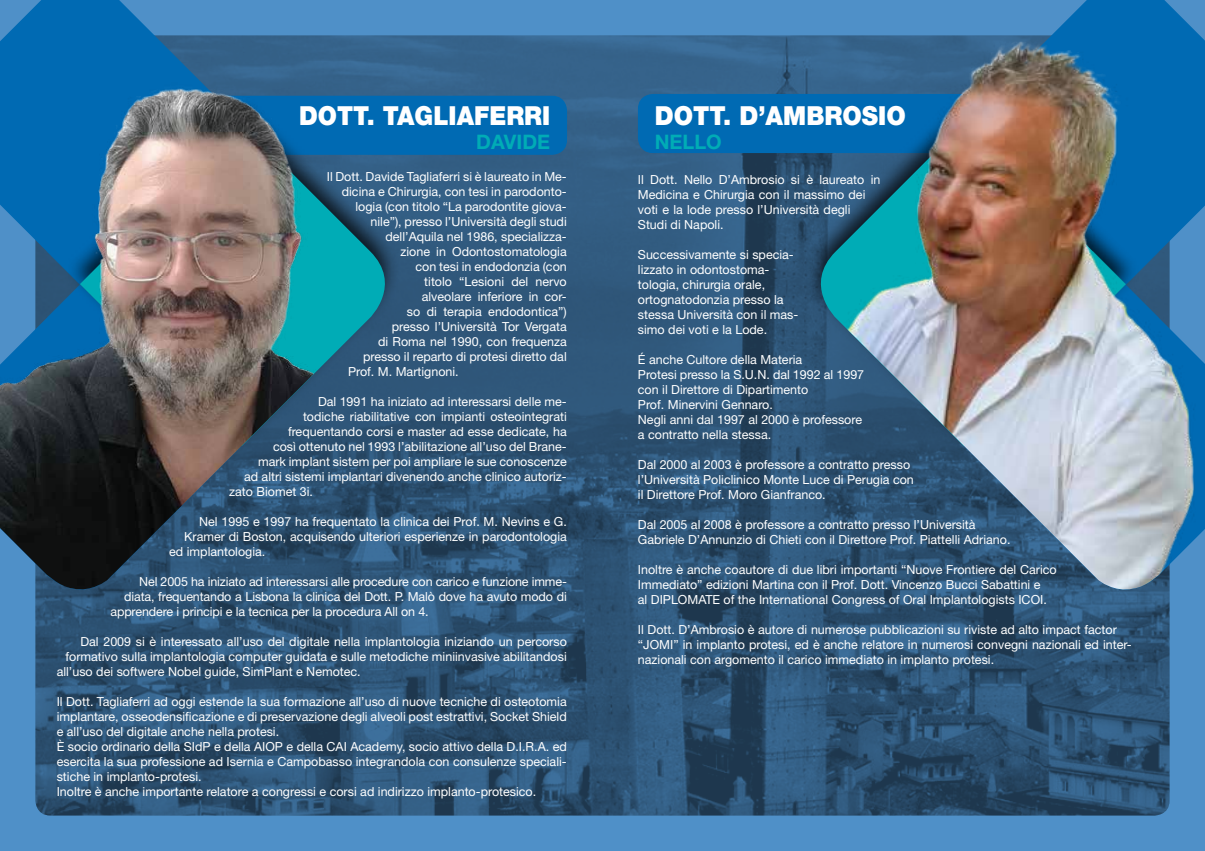
<style>
.page{position:relative;width:1205px;height:851px;background:#fff}
.page>*{position:absolute;margin:0;border:0;box-sizing:border-box;transform-origin:0 0}
.t1{font:900 26.25px "Helvetica Neue";color:#fff;scale:.92 1}
.t2{font:900 26.25px "Helvetica Neue";color:#fff;scale:.93 1}
.t3{font:700 20px "Helvetica Neue";color:#00acb6}
.t4{font:12.5px/15px "Helvetica Neue";color:#fff}
</style>
<div class="page">
<div style="left:0;top:0;width:1205px;height:850px;background:#4f90c8"></div>
<img style="left:35px;top:35px;width:1134px;height:780px">
<div style="left:204px;top:96px;width:363px;height:59px;background:#006ab3;border-radius:15px"></div>
<div style="left:638px;top:94px;width:362px;height:59px;background:#006ab3;border-radius:15px"></div>
<svg style="left:35px;top:590px;width:207px;height:17px;background:#2c5172"></svg>
<svg style="left:0;top:0;width:242px;height:60px;fill:#006ab3"></svg>
<svg style="left:385px;top:155px;width:18px;height:291px;background:#2f577a"></svg>
<img style="left:0;top:60px;width:385px;height:530px">
<svg style="left:964px;top:592px;width:206px;height:16px;background:#315a7f"></svg>
<svg style="left:964px;top:0;width:241px;height:41px"></svg>
<svg style="left:802px;top:153px;width:40px;height:293px;background:#285a79"></svg>
<img style="left:842px;top:41px;width:363px;height:551px">
<h1 class="t1" style="left:299px;top:100px;width:274px">DOTT. TAGLIAFERRI</h1>
<h2 class="t3" style="left:476px;top:129px;width:75px">DAVIDE</h2>
<p class="t4" style="left:327px;top:169px;width:241px">Il Dott. Davide Tagliaferri si è laureato in Me-</p>
<p class="t4" style="left:342px;top:184px;width:226px">dicina e Chirurgia, con tesi in parodonto-</p>
<p class="t4" style="left:355px;top:199px;width:213px">logia (con titolo “La parodontite giova-</p>
<p class="t4" style="left:370px;top:214px;width:198px">nile”), presso l’Università degli studi</p>
<p class="t4" style="left:385px;top:229px;width:183px">dell’Aquila nel 1986, specializza-</p>
<p class="t4" style="left:400px;top:244px;width:168px">zione in Odontostomatologia</p>
<p class="t4" style="left:415px;top:259px;width:153px">con tesi in endodonzia (con</p>
<p class="t4" style="left:424px;top:274px;width:144px">titolo “Lesioni del nervo</p>
<p class="t4" style="left:422px;top:289px;width:147px">alveolare inferiore in cor-</p>
<p class="t4" style="left:407px;top:304px;width:161px">so di terapia endodontica”)</p>
<p class="t4" style="left:392px;top:319px;width:176px">presso l’Università Tor Vergata</p>
<p class="t4" style="left:378px;top:334px;width:190px">di Roma nel 1990, con frequenza</p>
<p class="t4" style="left:363px;top:349px;width:205px">presso il reparto di protesi diretto dal</p>
<p class="t4" style="left:348px;top:364px;width:112px">Prof. M. Martignoni.</p>
<p class="t4" style="left:318px;top:394px;width:250px">Dal 1991 ha iniziato ad interessarsi delle me-</p>
<p class="t4" style="left:303px;top:409px;width:265px">todiche riabilitative con impianti osteointegrati</p>
<p class="t4" style="left:288px;top:424px;width:280px">frequentando corsi e master ad esse dedicate, ha</p>
<p class="t4" style="left:273px;top:439px;width:295px">così ottenuto nel 1993 l’abilitazione all’uso del Brane-</p>
<p class="t4" style="left:258px;top:454px;width:310px">mark implant sistem per poi ampliare le sue conoscenze</p>
<p class="t4" style="left:244px;top:469px;width:324px">ad altri sistemi implantari divenendo anche clinico autoriz-</p>
<p class="t4" style="left:229px;top:484px;width:85px">zato Biomet 3i.</p>
<p class="t4" style="left:199px;top:514px;width:369px">Nel 1995 e 1997 ha frequentato la clinica dei Prof. M. Nevins e G.</p>
<p class="t4" style="left:184px;top:529px;width:384px">Kramer di Boston, acquisendo ulteriori esperienze in parodontologia</p>
<p class="t4" style="left:169px;top:544px;width:98px">ed implantologia.</p>
<p class="t4" style="left:139px;top:574px;width:429px">Nel 2005 ha iniziato ad interessarsi alle procedure con carico e funzione imme-</p>
<p class="t4" style="left:124px;top:589px;width:444px">diata, frequentando a Lisbona la clinica del Dott. P. Malò dove ha avuto modo di</p>
<p class="t4" style="left:110px;top:604px;width:320px">apprendere i principi e la tecnica per la procedura All on 4.</p>
<p class="t4" style="left:80px;top:634px;width:488px">Dal 2009 si è interessato all’uso del digitale nella implantologia iniziando un percorso</p>
<p class="t4" style="left:65px;top:649px;width:503px">formativo sulla implantologia computer guidata e sulle metodiche miniinvasive abilitandosi</p>
<p class="t4" style="left:57px;top:664px;width:305px">all’uso dei softwere Nobel guide, SimPlant e Nemotec.</p>
<p class="t4" style="left:57px;top:694px;width:512px">Il Dott. Tagliaferri ad oggi estende la sua formazione all’uso di nuove tecniche di osteotomia implantare, osseodensificazione e di preservazione degli alveoli post estrattivi, Socket Shield e all’uso del digitale anche nella protesi.<br>è socio ordinario della SIdP e della AIOP e della CAI Academy, socio attivo della D.I.R.A. ed esercita la sua professione ad Isernia e Campobasso integrandola con consulenze speciali&shy;stiche in implanto-protesi.<br>Inoltre è anche importante relatore a congressi e corsi ad indirizzo implanto-protesico.</p>
<h1 class="t2" style="left:655px;top:99px;width:271px">DOTT. D’AMBROSIO</h1>
<h2 class="t3" style="left:655px;top:129px;width:69px">NELLO</h2>
<p class="t4" style="left:638px;top:171px;width:244px">Il Dott. Nello D’Ambrosio si è laureato in Medicina e Chirurgia con il massimo dei voti e la lode presso l’Università degli Studi di Napoli.</p>
<p class="t4" style="left:638px;top:246px;width:162px">Successivamente si specia&shy;lizzato in odontostoma&shy;tologia, chirurgia orale, ortognatodonzia presso la stessa Università con il mas&shy;simo dei voti e la Lode.</p>
<p class="t4" style="left:638px;top:351px;width:228px">é anche Cultore della Materia<br>Protesi presso la S.U.N. dal 1992 al 1997 con il Direttore di Dipartimento<br>Prof. Minervini Gennaro.<br>Negli anni dal 1997 al 2000 è professore a contratto nella stessa.</p>
<p class="t4" style="left:638px;top:456px;width:277px">Dal 2000 al 2003 è professore a contratto presso l’Università Policlinico Monte Luce di Perugia con il Direttore Prof. Moro Gianfranco.</p>
<p class="t4" style="left:638px;top:516px;width:374px">Dal 2005 al 2008 è professore a contratto presso l’Università<br>Gabriele D’Annunzio di Chieti con il Direttore Prof. Piattelli Adriano.</p>
<p class="t4" style="left:638px;top:561px;width:420px">Inoltre è anche coautore di due libri importanti “Nuove Frontiere del Carico<br>Immediato” edizioni Martina con il Prof. Dott. Vincenzo Bucci Sabattini e<br>al DIPLOMATE of the International Congress of Oral Implantologists ICOI.</p>
<p class="t4" style="left:638px;top:621px;width:495px">Il Dott. D’Ambrosio è autore di numerose pubblicazioni su riviste ad alto impact factor “JOMI” in implanto protesi, ed è anche relatore in numerosi convegni nazionali ed inter&shy;nazionali con argomento il carico immediato in implanto protesi.</p>
</div>
